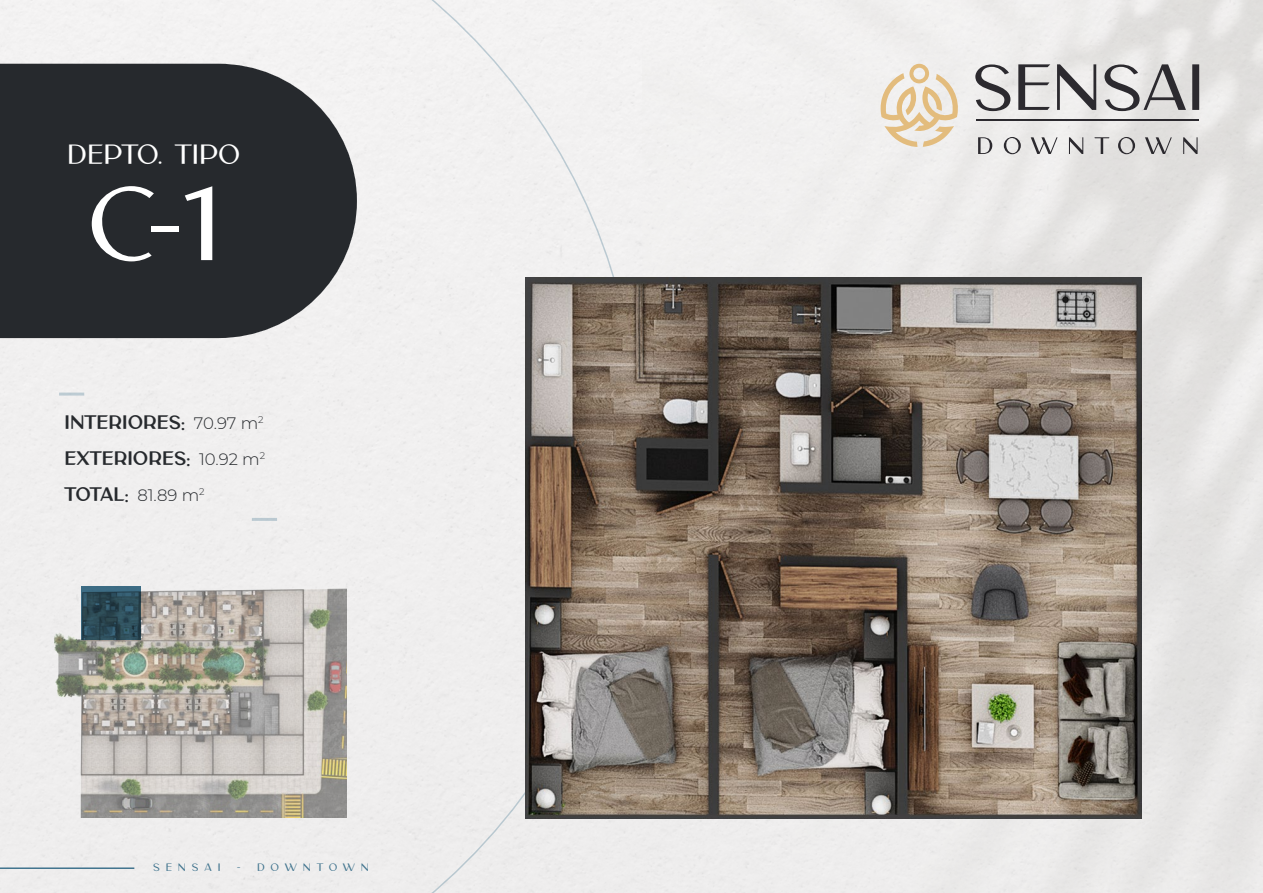
<style>
.page{position:relative;width:1263px;height:893px;background:#fff}
.page>*{position:absolute;margin:0;border:0;box-sizing:border-box;transform-origin:0 0}
.t1{font:102px "Carla Sans";color:#fff}
.t2{font:27px "Carla Sans";color:#fff}
.t3{font:700 18px/36px "Carla Sans";color:#26292d;text-align:justify}
.t4{font:10.5px "Carla Sans";letter-spacing:.56em;color:#41748e}
.s1{font-family:"Montserrat";font-weight:300;font-size:16.5px}
</style>
<div class="page">
<div style="left:0;top:0;width:642px;height:893px;background:#efeeee"></div>
<hr style="left:0;top:867px;width:134px;height:2px;background:#41748e">
<img style="left:642px;top:0;width:621px;height:893px">
<div style="left:48px;top:0;width:592px;height:893px;background:#f0efef"></div>
<img style="left:0;top:64px;width:357px;height:274px">
<img style="left:54px;top:583px;width:293px;height:234px">
<svg style="left:81px;top:586px;width:59px;height:53px;background:#2d4d5b"></svg>
<hr style="left:59px;top:393px;width:25px;height:3px;background:#41748e">
<hr style="left:252px;top:518px;width:25px;height:3px;background:#41748e">
<img style="left:525px;top:277px;width:617px;height:541px">
<svg style="left:881px;top:64px;width:79px;height:83px"></svg>
<svg style="left:975px;top:64px;width:35px;height:47px;background:#afadae"></svg>
<svg style="left:1018px;top:64px;width:32px;height:46px"></svg>
<svg style="left:1057px;top:64px;width:39px;height:46px;background:#aaa9aa"></svg>
<svg style="left:1104px;top:64px;width:82px;height:47px;background:#b3b1b1"></svg>
<svg style="left:1192px;top:64px;width:7px;height:46px"></svg>
<hr style="left:976px;top:120px;width:222px;height:1px;background:#2c2a2f">
<svg style="left:978px;top:137px;width:14px;height:17px"></svg>
<svg style="left:1004px;top:137px;width:17px;height:17px"></svg>
<svg style="left:1031px;top:137px;width:26px;height:17px"></svg>
<svg style="left:1069px;top:137px;width:14px;height:17px"></svg>
<svg style="left:1094px;top:137px;width:15px;height:17px"></svg>
<svg style="left:1118px;top:137px;width:17px;height:17px"></svg>
<svg style="left:1145px;top:137px;width:27px;height:17px"></svg>
<svg style="left:1183px;top:137px;width:14px;height:17px"></svg>
<h2 class="t2" style="left:67px;top:131px;width:175px">DEPTO. TIPO</h2>
<h1 class="t1" style="left:87px;top:138px;width:135px">C-1</h1>
<p class="t3" style="left:65px;top:402px;width:202px">INTERIORES: <span class="s1">70.97 m</span><sup>2<br></sup>EXTERIORES: <span class="s1">10.92 m</span><sup>2<br></sup>TOTAL: <span class="s1">81.89 m</span><sup>2</sup></p>
<p class="t4" style="left:153px;top:858px;width:69px">SENSAI</p>
<p class="t4" style="left:237px;top:858px;width:133px">- DOWNTOWN</p>
</div>
